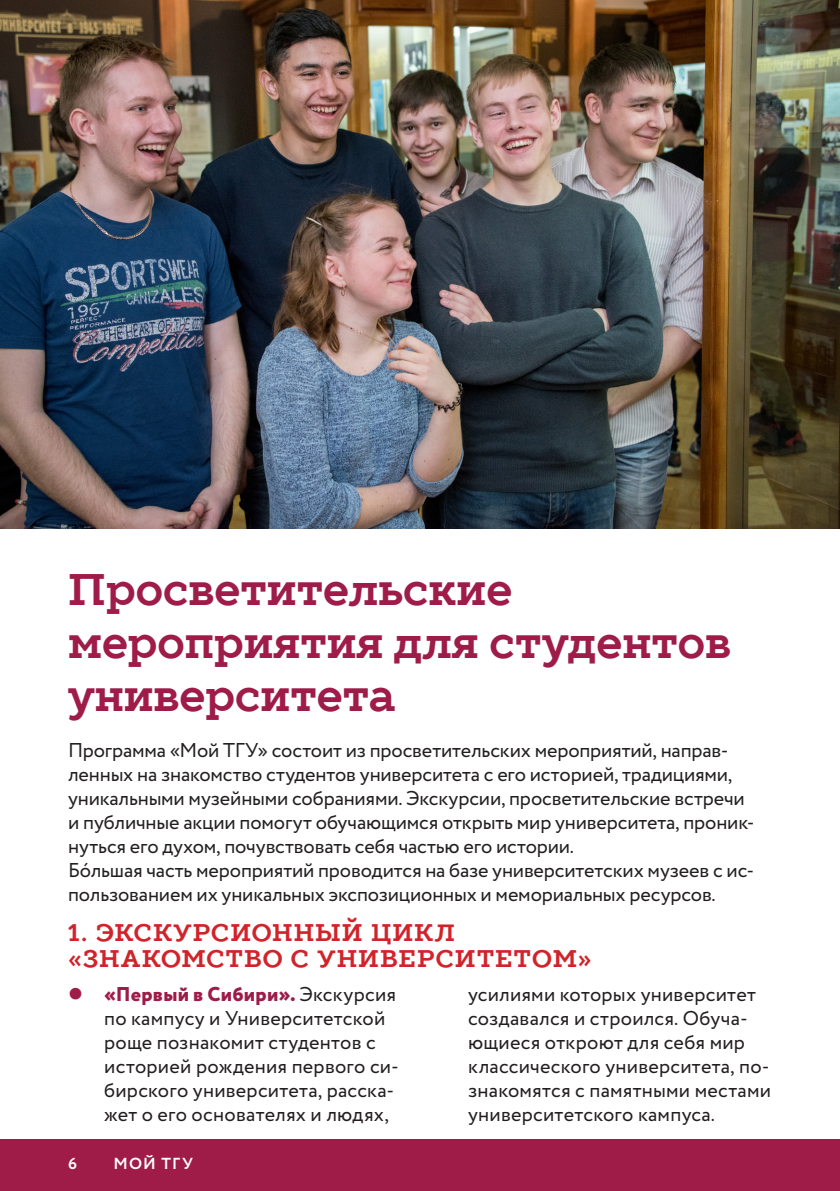
<style>
.page{position:relative;width:840px;height:1191px;background:#fff}
.page>*{position:absolute;margin:0;border:0;box-sizing:border-box;transform-origin:0 0}
.Paragraph_Style_4{font:700 44px/52.8px "TT Slabs";color:#9e1c47}
.Paragraph_Style_6{font:700 24px/26px "TT Slabs";letter-spacing:.04em;color:#d1232a}
.Paragraph_Style_1{font:20px/24px "Circe";letter-spacing:-.01em;color:#231f20}
.Paragraph_Style_3{font:20px/24px "Circe";letter-spacing:.01em;color:#231f20}
.t1{font:700 16px "Circe";letter-spacing:.075em;color:#fff}
.s1{font-weight:800;color:#9e1c47}
</style>
<div class="page">
<div style="left:0;top:1140px;width:839px;height:51px;background:#9e1c47"></div>
<img style="left:0;top:0;width:839px;height:528px">
<p class="Paragraph_Style_4" style="left:68px;top:563px;width:664px">Просветительские мероприятия для студентов университета</p>
<p class="Paragraph_Style_1" style="left:68px;top:739px;width:687px">Программа «Мой ТГУ» состоит из просветительских мероприятий, направ&shy;ленных на знакомство студентов университета с его историей, традициями, уникальными музейными собраниями. Экскурсии, просветительские встречи и публичные акции помогут обучающимся открыть мир университета, проник&shy;нуться его духом, почувствовать себя частью его истории.</p>
<p class="Paragraph_Style_1" style="left:68px;top:859px;width:687px">Бóльшая часть мероприятий проводится на базе университетских музеев с ис&shy;пользованием их уникальных экспозиционных и мемориальных ресурсов.</p>
<p class="Paragraph_Style_6" style="left:68px;top:919px;width:525px">1. ЭКСКУРСИОННЫЙ ЦИКЛ «ЗНАКОМСТВО С УНИВЕРСИТЕТОМ»</p>
<p class="Paragraph_Style_3" style="left:104px;top:983px;width:296px"><span class="s1">«Первый в Сибири».</span> Экскурсия по кампусу и Университетской роще познакомит студентов с историей рождения первого си&shy;бирского университета, расска&shy;жет о его основателях и людях,</p>
<p class="Paragraph_Style_3" style="left:468px;top:983px;width:304px">усилиями которых университет создавался и строился. Обуча&shy;ющиеся откроют для себя мир классического университета, по&shy;знакомятся с памятными местами университетского кампуса.</p>
<p class="t1" style="left:68px;top:1152px;width:10px">6</p>
<p class="t1" style="left:113px;top:1152px;width:81px">МОЙ ТГУ</p>
</div>
